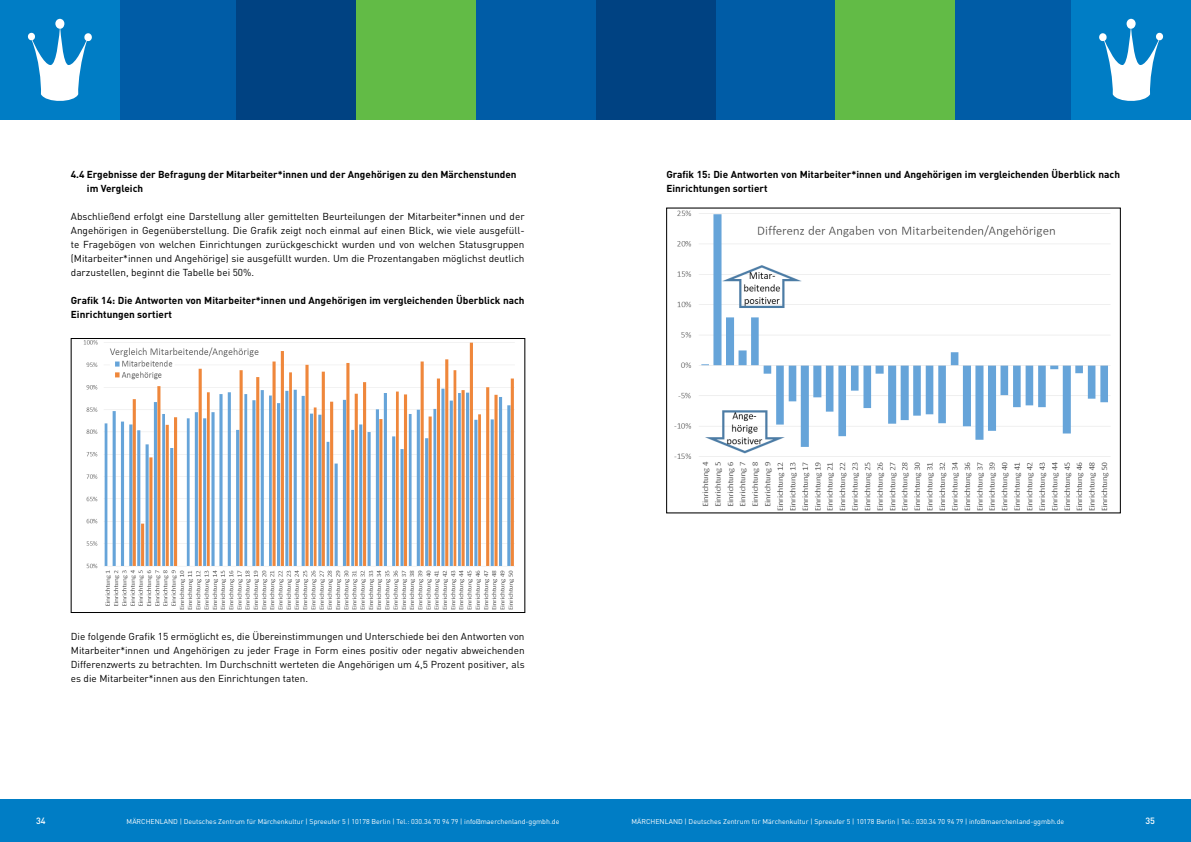
<style>
.page{position:relative;width:1191px;height:842px;background:#fff}
.page>*{position:absolute;margin:0;border:0;box-sizing:border-box;transform-origin:0 0}
.t1{font:10px/14px "DIN";color:#000;text-align:justify}
.t2{font:700 10px/14px "DIN";color:#000}
.t3{font:500 9px "DIN";color:#fff}
.t4{font:7px "DIN";color:#fff}
</style>
<div class="page">
<div style="left:0;top:799px;width:595px;height:43px;background:#007dc5"></div>
<div style="left:595px;top:799px;width:596px;height:43px;background:#007dc5"></div>
<div style="left:715px;top:0;width:120px;height:120px;background:#005ca6"></div>
<div style="left:587px;top:0;width:128px;height:120px;background:#004282"></div>
<div style="left:835px;top:0;width:119px;height:120px;background:#62bb46"></div>
<div style="left:954px;top:0;width:117px;height:120px;background:#005ca6"></div>
<div style="left:1071px;top:0;width:120px;height:120px;background:#007dc5"></div>
<svg style="left:1099px;top:19px;width:64px;height:82px"></svg>
<div style="left:356px;top:0;width:120px;height:120px;background:#62bb46"></div>
<div style="left:476px;top:0;width:119px;height:120px;background:#005ca6"></div>
<div style="left:236px;top:0;width:120px;height:120px;background:#004282"></div>
<div style="left:120px;top:0;width:116px;height:120px;background:#005ca6"></div>
<div style="left:0;top:0;width:120px;height:120px;background:#007dc5"></div>
<svg style="left:27px;top:19px;width:65px;height:82px"></svg>
<img style="left:83px;top:340px;width:432px;height:270px">
<div style="left:71px;top:338px;width:454px;height:275px;border:1px solid #000"></div>
<img style="left:674px;top:210px;width:436px;height:301px">
<p class="t2" style="left:87px;top:167px;width:431px;text-indent:-16px">4.4 Ergebnisse der Befragung der Mitarbeiter*innen und der Angehörigen zu den Märchenstunden im Vergleich</p>
<p class="t1" style="left:71px;top:209px;width:455px">Abschließend erfolgt eine Darstellung aller gemittelten Beurteilungen der Mitarbeiter*innen und der Angehörigen in Gegenüberstellung. Die Grafik zeigt noch einmal auf einen Blick, wie viele ausgefüll&shy;te Fragebögen von welchen Einrichtungen zurückgeschickt wurden und von welchen Statusgruppen (Mitarbeiter*innen und Angehörige) sie ausgefüllt wurden. Um die Prozentangaben möglichst deutlich darzustellen, beginnt die Tabelle bei 50%.</p>
<p class="t2" style="left:71px;top:293px;width:455px">Grafik 14: Die Antworten von Mitarbeiter*innen und Angehörigen im vergleichenden Überblick nach<br>Einrichtungen sortiert</p>
<p class="t1" style="left:71px;top:629px;width:455px">Die folgende Grafik 15 ermöglicht es, die Übereinstimmungen und Unterschiede bei den Antworten von Mitarbeiter*innen und Angehörigen zu jeder Frage in Form eines positiv oder negativ abweichenden Differenzwerts zu betrachten. Im Durchschnitt werteten die Angehörigen um 4,5 Prozent positiver, als es die Mitarbeiter*innen aus den Einrichtungen taten.</p>
<p class="t2" style="left:666px;top:167px;width:455px">Grafik 15: Die Antworten von Mitarbeiter*innen und Angehörigen im vergleichenden Überblick nach<br>Einrichtungen sortiert</p>
<p class="t3" style="left:36px;top:815px;width:11px">34</p>
<p class="t4" style="left:127px;top:817px;width:434px">MÄRCHENLAND | Deutsches Zentrum für Märchenkultur | Spreeufer 5 | 10178 Berlin | Tel.: 030.34 70 94 79 | info@maerchenland-ggmbh.de</p>
<p class="t4" style="left:631px;top:817px;width:434px">MÄRCHENLAND | Deutsches Zentrum für Märchenkultur | Spreeufer 5 | 10178 Berlin | Tel.: 030.34 70 94 79 | info@maerchenland-ggmbh.de</p>
<p class="t3" style="left:1145px;top:815px;width:11px">35</p>
</div>
